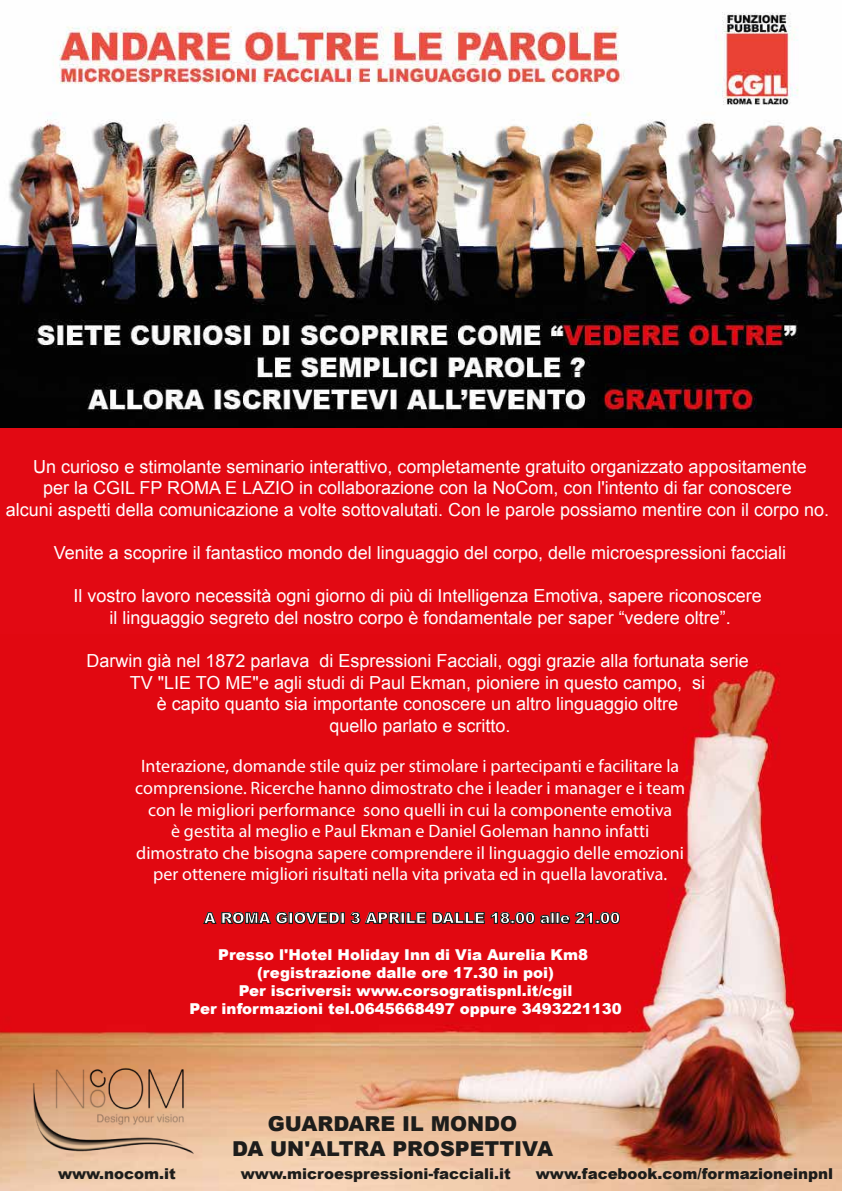
<style>
.page{position:relative;width:842px;height:1191px;background:#fff}
.page>*{position:absolute;margin:0;border:0;box-sizing:border-box;transform-origin:0 0}
.t1{font:900 20.5px/24.7px "Arial";color:#1d1d1b;text-align:center}
.t2{font:18px/21.6px "Arial";color:#fff;text-align:center}
.t3{font:18px/21.6px "Myriad Pro";color:#fff;text-align:center}
.t4{font:900 15px/18px "Arial";color:#fff;text-align:center}
.t5{font:900 15px "Arial";color:#1d1d1b}
</style>
<div class="page">
<div style="left:0;top:427px;width:842px;height:32px;background:#e20913"></div>
<img style="left:0;top:459px;width:842px;height:732px">
<img style="left:22px;top:1051px;width:183px;height:106px">
<svg style="left:203px;top:909px;width:85px;height:15px"></svg>
<div style="left:289px;top:912px;width:4px;height:11px;border:1px solid #1d1d1b"></div>
<svg style="left:294px;top:911px;width:46px;height:13px"></svg>
<div style="left:341px;top:912px;width:4px;height:11px;border:1px solid #1d1d1b"></div>
<svg style="left:350px;top:911px;width:76px;height:13px"></svg>
<svg style="left:432px;top:911px;width:188px;height:13px;background:#8e1014"></svg>
<img style="left:0;top:12px;width:842px;height:415px">
<p class="t2" style="left:6px;top:456px;width:825px">Un curioso e stimolante seminario interattivo, completamente gratuito organizzato appositamente<br>per la CGIL FP ROMA E LAZIO in collaborazione con la NoCom, con l'intento di far conoscere<br>alcuni aspetti della comunicazione a volte sottovalutati. Con le parole possiamo mentire con il corpo no.</p>
<p class="t2" style="left:54px;top:542px;width:734px">Venite a scoprire il fantastico mondo del linguaggio del corpo, delle microespressioni facciali</p>
<p class="t2" style="left:73px;top:585px;width:690px">Il vostro lavoro necessità ogni giorno di più di Intelligenza Emotiva, sapere riconoscere il linguaggio segreto del nostro corpo è fondamentale per saper “vedere oltre”.</p>
<p class="t2" style="left:86px;top:650px;width:664px">Darwin già nel 1872 parlava di Espressioni Facciali, oggi grazie alla fortunata serie TV "LIE TO ME"e agli studi di Paul Ekman, pioniere in questo campo, si<br>è capito quanto sia importante conoscere un altro linguaggio oltre<br>quello parlato e scritto.</p>
<p class="t3" style="left:135px;top:755px;width:551px">Interazione, domande stile quiz per stimolare i partecipanti e facilitare la comprensione. Ricerche hanno dimostrato che i leader i manager e i team con le migliori performance sono quelli in cui la componente emotiva<br>è gestita al meglio e Paul Ekman e Daniel Goleman hanno infatti dimostrato che bisogna sapere comprendere il linguaggio delle emozioni per ottenere migliori risultati nella vita privata ed in quella lavorativa.</p>
<p class="t4" style="left:204px;top:908px;width:418px">A ROMA GIOVEDI 3 APRILE DALLE 18.00 alle 21.00</p>
<p class="t4" style="left:190px;top:945px;width:434px">Presso l'Hotel Holiday Inn di Via Aurelia Km8 (registrazione dalle ore 17.30 in poi)<br>Per iscriversi: www.corsogratispnl.it/cgil<br>Per informazioni tel.0645668497 oppure 3493221130</p>
<p class="t1" style="left:232px;top:1110px;width:322px">GUARDARE IL MONDO<br>DA UN'ALTRA PROSPETTIVA</p>
<p class="t5" style="left:58px;top:1162px;width:119px">www.nocom.it</p>
<p class="t5" style="left:241px;top:1162px;width:271px">www.microespressioni-facciali.it</p>
<p class="t5" style="left:536px;top:1162px;width:299px">www.facebook.com/formazioneinpnl</p>
</div>
